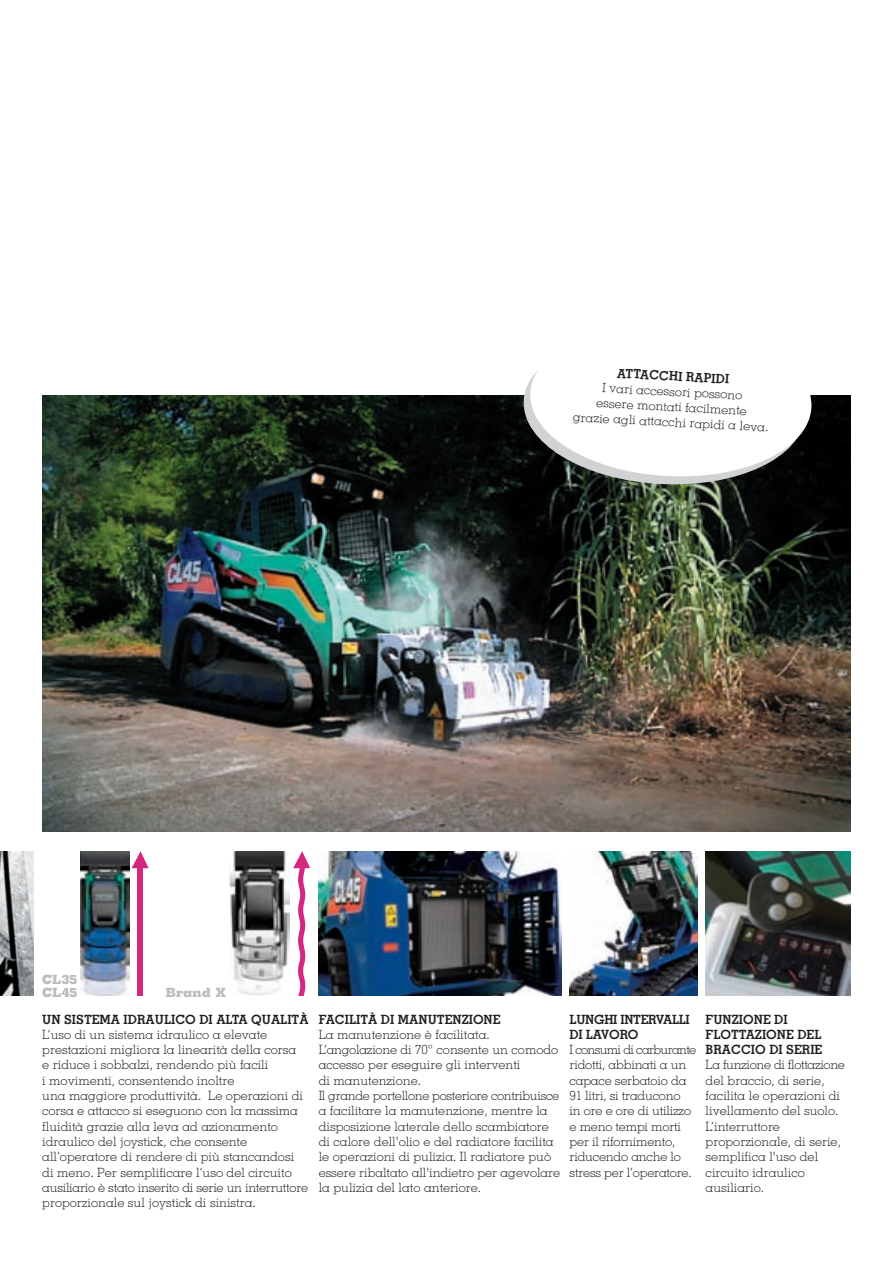
<style>
.page{position:relative;width:893px;height:1263px;background:#fff}
.page>*{position:absolute;margin:0;border:0;box-sizing:border-box;transform-origin:0 0}
.t1{font:300 12.75px/15.3px "Memphis";color:#231f20}
.t2{font:700 12.75px/15.3px "Memphis";color:#231f20}
.t3{font:700 12.75px/15.3px "Memphis";letter-spacing:-.025em;color:#231f20}
.t4{font:800 12.75px/12.8px "Memphis";color:#bcbdc0}
</style>
<div class="page">
<img style="left:706px;top:851px;width:144px;height:145px">
<img style="left:319px;top:851px;width:242px;height:145px">
<img style="left:570px;top:851px;width:127px;height:145px">
<img style="left:81px;top:851px;width:48px;height:145px">
<svg style="left:132px;top:851px;width:17px;height:17px"></svg>
<div style="left:137px;top:867px;width:6px;height:129px;background:#d4277f"></div>
<svg style="left:293px;top:851px;width:17px;height:145px"></svg>
<img style="left:229px;top:851px;width:60px;height:145px">
<img style="left:0;top:851px;width:34px;height:145px">
<img style="left:42px;top:396px;width:808px;height:435px">
<svg style="left:521px;top:385px;width:286px;height:103px;background:#343a34"></svg>
<svg style="left:528px;top:369px;width:286px;height:111px"></svg>
<p class="t2" style="left:617px;top:367px;width:114px;rotate:3deg">ATTACCHI RAPIDI</p>
<p class="t1" style="left:575px;top:380px;width:197px;text-align:center;rotate:3deg">I vari accessori possono<br>essere montati facilmente<br>grazie agli attacchi rapidi a leva.</p>
<p class="t4" style="left:42px;top:974px;width:37px">CL35<br>CL45</p>
<p class="t4" style="left:166px;top:987px;width:62px">Brand X</p>
<p class="t2" style="left:42px;top:1013px;width:268px">UN SISTEMA IDRAULICO DI ALTA QUALITÀ</p>
<p class="t1" style="left:42px;top:1028px;width:267px">L’uso di un sistema idraulico a elevate prestazioni migliora la linearità della corsa<br>e riduce i sobbalzi, rendendo più facili<br>i movimenti, consentendo inoltre<br>una maggiore produttività. Le operazioni di corsa e attacco si eseguono con la massima fluidità grazie alla leva ad azionamento idraulico del joystick, che consente all’operatore di rendere di più stancandosi di meno. Per semplificare l’uso del circuito ausiliario è stato inserito di serie un interruttore proporzionale sul joystick di sinistra.</p>
<p class="t2" style="left:319px;top:1013px;width:183px">FACILITÀ DI MANUTENZIONE</p>
<p class="t1" style="left:319px;top:1028px;width:243px">La manutenzione è facilitata.<br>L’angolazione di 70° consente un comodo accesso per eseguire gli interventi<br>di manutenzione.<br>Il grande portellone posteriore contribuisce a facilitare la manutenzione, mentre la disposizione laterale dello scambiatore di calore dell'olio e del radiatore facilita le operazioni di pulizia. Il radiatore può essere ribaltato all'indietro per agevolare la pulizia del lato anteriore.</p>
<p class="t3" style="left:570px;top:1013px;width:122px">LUNGHI INTERVALLI<br>DI LAVORO</p>
<p class="t1" style="left:570px;top:1043px;width:128px">I consumi di carburante ridotti, abbinati a un capace serbatoio da<br>91 litri, si traducono<br>in ore e ore di utilizzo e meno tempi morti per il rifornimento, riducendo anche lo stress per l’operatore.</p>
<p class="t2" style="left:706px;top:1013px;width:118px">FUNZIONE DI<br>FLOTTAZIONE DEL<br>BRACCIO DI SERIE</p>
<p class="t1" style="left:706px;top:1058px;width:141px">La funzione di flottazione del braccio, di serie, facilita le operazioni di livellamento del suolo.<br>L’interruttore proporzionale, di serie, semplifica l'uso del circuito idraulico ausiliario.</p>
</div>
